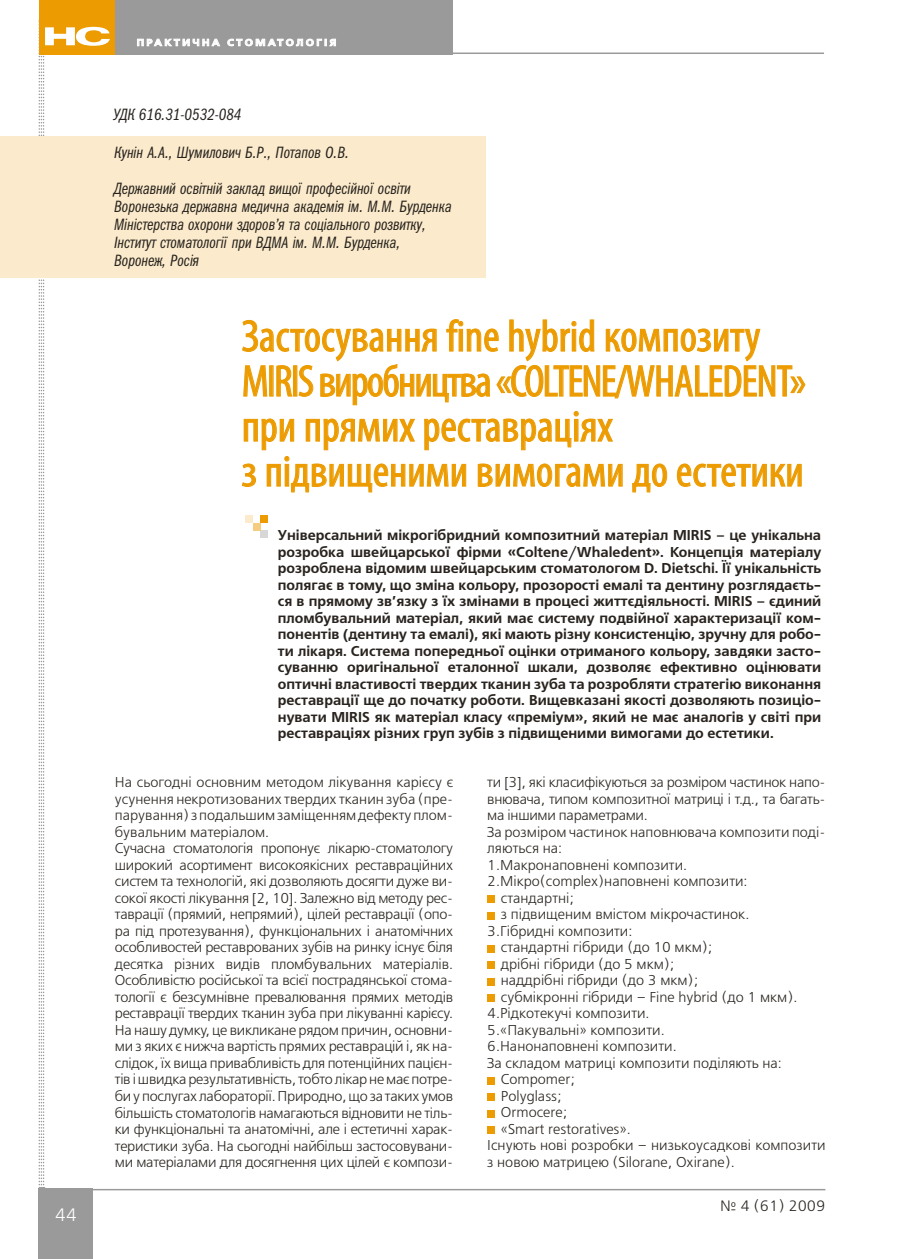
<style>
.page{position:relative;width:902px;height:1259px;background:#fff}
.page>*{position:absolute;margin:0;border:0;box-sizing:border-box;transform-origin:0 0}
.t1{font:condensed 45px/45px "Myriad Pro";color:#ec9b00}
.t2{font:300 18px "Free Set";color:#fff}
.t3{font:italic 16.5px/18px "Franklin Gothic Book Cmp ITC";color:#28231e}
.t4{font:300 15px "Free Set";color:#28231e}
.t5{font:300 14.25px/16.5px "Free Set";letter-spacing:-.02em;color:#28231e}
.t6{font:600 14.25px/16.5px "Free Set";color:#28231e;text-align:justify}
.t7{font:300 14.25px "Free Set";color:#28231e}
.t8{font:600 9.45px "Free Set";letter-spacing:.23em;color:#fff;scale:1.11 1}
</style>
<div class="page">
<hr style="left:356px;top:53px;width:467px;height:1px;background:#9a9a9b">
<hr style="left:39px;top:1189px;width:786px;height:1px;background:#9a9a9b">
<div style="left:39px;top:1189px;width:54px;height:70px;background:#9a9a9b"></div>
<div style="left:39px;top:0;width:413px;height:54px;background:#9a9a9b"></div>
<div style="left:39px;top:0;width:76px;height:54px;background:#ec9b00"></div>
<svg style="left:39px;top:26px;width:71px;height:1162px"></svg>
<svg style="left:137px;top:38px;width:83px;height:8px"></svg>
<svg style="left:227px;top:38px;width:109px;height:9px"></svg>
<div style="left:487px;top:895px;width:7px;height:8px;background:#ec9b00"></div>
<div style="left:487px;top:912px;width:7px;height:7px;background:#ec9b00"></div>
<div style="left:487px;top:945px;width:7px;height:7px;background:#ec9b00"></div>
<div style="left:487px;top:961px;width:7px;height:8px;background:#ec9b00"></div>
<div style="left:487px;top:978px;width:7px;height:7px;background:#ec9b00"></div>
<div style="left:487px;top:994px;width:7px;height:8px;background:#ec9b00"></div>
<div style="left:487px;top:1077px;width:7px;height:7px;background:#ec9b00"></div>
<div style="left:487px;top:1093px;width:7px;height:8px;background:#ec9b00"></div>
<div style="left:487px;top:1110px;width:7px;height:7px;background:#ec9b00"></div>
<div style="left:487px;top:1126px;width:7px;height:8px;background:#ec9b00"></div>
<svg style="left:242px;top:319px;width:563px;height:86px"></svg>
<svg style="left:243px;top:418px;width:51px;height:32px"></svg>
<svg style="left:305px;top:418px;width:110px;height:32px"></svg>
<svg style="left:424px;top:411px;width:189px;height:39px"></svg>
<svg style="left:241px;top:463px;width:15px;height:24px"></svg>
<svg style="left:266px;top:456px;width:200px;height:37px"></svg>
<svg style="left:477px;top:463px;width:146px;height:24px"></svg>
<svg style="left:632px;top:463px;width:35px;height:30px"></svg>
<svg style="left:676px;top:463px;width:125px;height:24px"></svg>
<div style="left:0;top:136px;width:486px;height:141px;background:#fbebcc"></div>
<div style="left:260px;top:516px;width:7px;height:7px;background:#ec9b00"></div>
<div style="left:260px;top:530px;width:7px;height:7px;background:#d7d7d7"></div>
<div style="left:246px;top:516px;width:7px;height:7px;background:#fbebcc"></div>
<div style="left:253px;top:523px;width:7px;height:7px;background:#f6cd80"></div>
<p class="t2" style="left:55px;top:1204px;width:24px">44</p>
<p class="t8" style="left:137px;top:37px;width:181px">ПРАКТИЧНА СТОМАТОЛОГІЯ</p>
<p class="t3" style="left:113px;top:106px;width:129px">УДК 616.31-0532-084</p>
<p class="t3" style="left:114px;top:135px;width:298px;line-height:36px">Кунін А.А., Шумилович Б.Р., Потапов О.В.<br>Державний освітній заклад вищої професійної освіти</p>
<p class="t3" style="left:114px;top:198px;width:339px">Воронезька державна медична академія ім. М.М. Бурденка Міністерства охорони здоров’я та соціального розвитку, Інститут стоматології при ВДМА ім. М.М. Бурденка, Воронеж, Росія</p>
<h1 class="t1" style="left:242px;top:313px;width:565px">Застосування fine hybrid композиту MIRIS виробництва «COLTENE/WHALEDENT» при прямих реставраціях<br>з підвищеними вимогами до естетики</h1>
<p class="t6" style="left:278px;top:527px;width:545px">Універсальний мікрогібридний композитний матеріал MIRIS – це унікальна розробка швейцарської фірми «Coltene/Whaledent». Концепція матеріалу розроблена відомим швейцарським стоматологом D. Dietschi. Її унікальність полягає в тому, що зміна кольору, прозорості емалі та дентину розглядаєть&shy;ся в прямому зв’язку з їх змінами в процесі життєдіяльності. MIRIS – єдиний пломбувальний матеріал, який має систему подвійної характеризації ком&shy;понентів (дентину та емалі), які мають різну консистенцію, зручну для робо&shy;ти лікаря. Система попередньої оцінки отриманого кольору, завдяки засто&shy;суванню оригінальної еталонної шкали, дозволяє ефективно оцінювати оптичні властивості твердих тканин зуба та розробляти стратегію виконання реставрації ще до початку роботи. Вищевказані якості дозволяють позиціо&shy;нувати MIRIS як матеріал класу «преміум», який не має аналогів у світі при реставраціях різних груп зубів з підвищеними вимогами до естетики.</p>
<p class="t5" style="left:115px;top:774px;width:340px">На сьогодні основним методом лікування карієсу є усунення некротизованих твердих тканин зуба (пре&shy;парування) з подальшим заміщенням дефекту плом&shy;бувальним матеріалом.<br>Сучасна стоматологія пропонує лікарю-стоматологу широкий асортимент високоякісних реставраційних систем та технологій, які дозволяють досягти дуже ви&shy;сокої якості лікування [2, 10]. Залежно від методу рес&shy;таврації (прямий, непрямий), цілей реставрації (опо&shy;ра під протезування), функціональних і анатомічних особливостей реставрованих зубів на ринку існує біля десятка різних видів пломбувальних матеріалів.<br>Особливістю російської та всієї пострадянської стома&shy;тології є безсумнівне превалювання прямих методів реставрації твердих тканин зуба при лікуванні карієсу.<br>На нашу думку, це викликане рядом причин, основни&shy;ми з яких є нижча вартість прямих реставрацій і, як на&shy;слідок, їх вища привабливість для потенційних пацієн&shy;тів і швидка результативність, тобто лікар не має потре&shy;би у послугах лабораторії. Природно, що за таких умов більшість стоматологів намагаються відновити не тіль&shy;ки функціональні та анатомічні, але і естетичні харак&shy;теристики зуба. На сьогодні найбільш застосовувани&shy;ми матеріалами для досягнення цих цілей є компози-</p>
<p class="t5" style="left:487px;top:774px;width:340px">ти [3], які класифікуються за розміром частинок напо-</p>
<p class="t5" style="left:487px;top:791px;width:340px">внювача, типом композитної матриці і т.д., та багать-</p>
<p class="t5" style="left:487px;top:807px;width:162px">ма іншими параметрами.</p>
<p class="t7" style="left:487px;top:823px;width:340px">За розміром частинок наповнювача композити поді-</p>
<p class="t7" style="left:487px;top:840px;width:76px">ляються на:</p>
<p class="t7" style="left:487px;top:856px;width:201px">1.Макронаповнені композити.</p>
<p class="t7" style="left:487px;top:873px;width:262px">2.Мікро(complex)наповнені композити:</p>
<p class="t7" style="left:501px;top:889px;width:74px">стандартні;</p>
<p class="t7" style="left:501px;top:906px;width:250px">з підвищеним вмістом мікрочастинок.</p>
<p class="t7" style="left:487px;top:922px;width:147px">3.Гібридні композити:</p>
<p class="t7" style="left:501px;top:939px;width:213px">стандартні гібриди (до 10 мкм);</p>
<p class="t7" style="left:501px;top:955px;width:175px">дрібні гібриди (до 5 мкм);</p>
<p class="t7" style="left:501px;top:972px;width:199px">наддрібні гібриди (до 3 мкм);</p>
<p class="t7" style="left:501px;top:988px;width:298px">субмікронні гібриди – Fine hybrid (до 1 мкм).</p>
<p class="t7" style="left:487px;top:1005px;width:164px">4.Рідкотекучі композити.</p>
<p class="t7" style="left:487px;top:1021px;width:179px">5.«Пакувальні» композити.</p>
<p class="t7" style="left:487px;top:1038px;width:191px">6.Нанонаповнені композити.</p>
<p class="t7" style="left:487px;top:1054px;width:296px">За складом матриці композити поділяють на:</p>
<p class="t7" style="left:501px;top:1071px;width:75px">Compomer;</p>
<p class="t7" style="left:501px;top:1087px;width:62px">Polyglass;</p>
<p class="t7" style="left:501px;top:1104px;width:68px">Ormocere;</p>
<p class="t7" style="left:501px;top:1120px;width:131px">«Smart restoratives».</p>
<p class="t7" style="left:487px;top:1137px;width:340px">Існують нові розробки – низькоусадкові композити</p>
<p class="t7" style="left:487px;top:1153px;width:249px">з новою матрицею (Silorane, Oxirane).</p>
<p class="t4" style="left:720px;top:1197px;width:107px">№ 4 (61) 2009</p>
</div>
